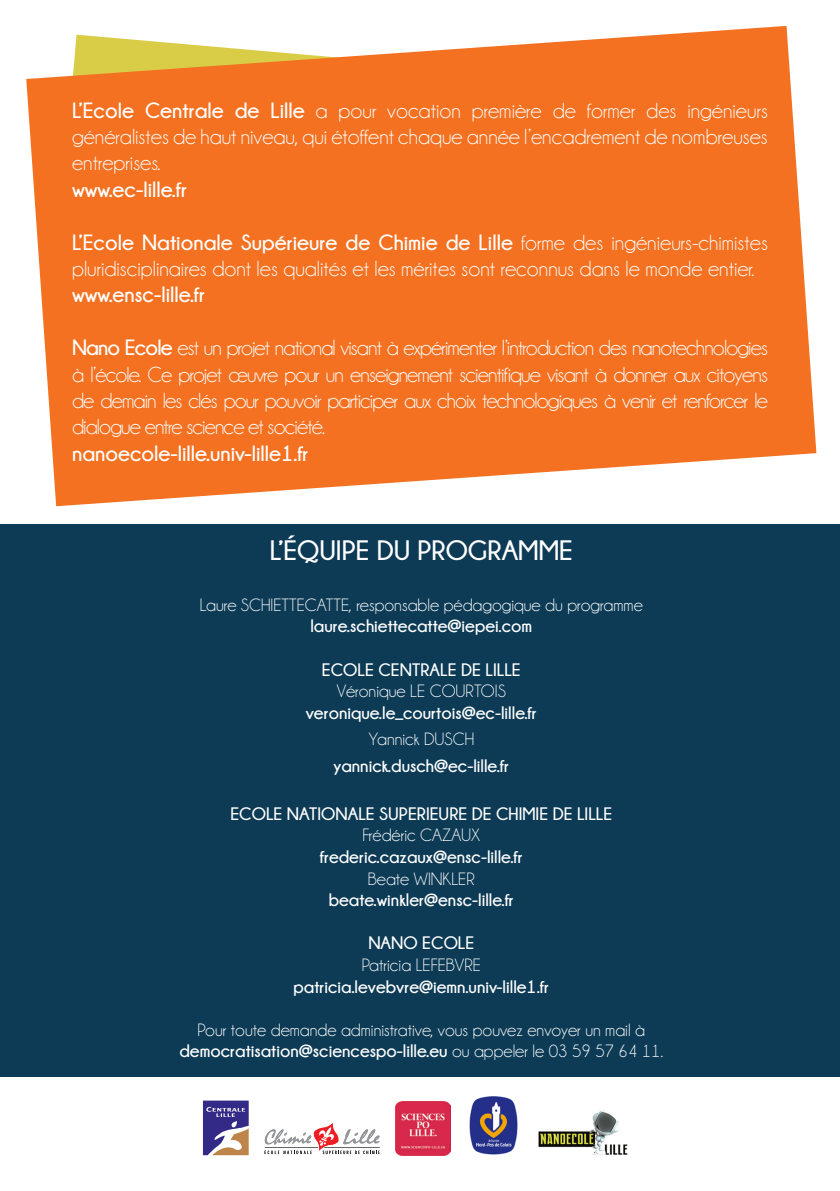
<style>
.page{position:relative;width:840px;height:1191px;background:#fff}
.page>*{position:absolute;margin:0;border:0;box-sizing:border-box;transform-origin:0 0}
.t1{font:700 28px "Champagne&Limousines";color:#fff}
.t2{font:22px/26.4px "Champagne&Limousines";color:#fff;text-align:justify}
.t3{font:700 22px "Champagne&Limousines";color:#fff}
.t4{font:700 18px "Champagne&Limousines";color:#fff}
.t5{font:18px "Champagne&Limousines";color:#fff}
.s1{font-weight:700}
.s2{font-weight:400}
</style>
<div class="page">
<div style="left:0;top:524px;width:839px;height:552px;background:#0d3b55"></div>
<svg style="left:26px;top:26px;width:790px;height:480px;fill:#f37121"></svg>
<svg style="left:264px;top:1123px;width:115px;height:31px"></svg>
<svg style="left:203px;top:1100px;width:45px;height:55px"></svg>
<img style="left:396px;top:1101px;width:54px;height:54px">
<img style="left:469px;top:1096px;width:49px;height:59px">
<img style="left:538px;top:1110px;width:90px;height:45px">
<p class="t2" style="left:72px;top:97px;width:697px"><span class="s1">L’Ecole Centrale de Lille</span> a pour vocation première de former des ingénieurs généralistes de haut niveau, qui étoffent chaque année l’encadrement de nombreuses entreprises.</p>
<p class="t3" style="left:72px;top:177px;width:116px">www.ec-lille.fr</p>
<p class="t2" style="left:72px;top:229px;width:697px"><span class="s1">L’Ecole Nationale Supérieure de Chimie de Lille</span> forme des ingénieurs-chimistes pluridisciplinaires dont les qualités et les mérites sont reconnus dans le monde entier.</p>
<p class="t3" style="left:72px;top:283px;width:135px">www.ensc-lille.fr</p>
<p class="t2" style="left:72px;top:335px;width:697px"><span class="s1">Nano Ecole</span> est un projet national visant à expérimenter l’introduction des nanotechnologies à l’école. Ce projet œuvre pour un enseignement scientifique visant à donner aux citoyens de demain les clés pour pouvoir participer aux choix technologiques à venir et renforcer le dialogue entre science et société.</p>
<p class="t3" style="left:72px;top:441px;width:238px">nanoecole-lille.univ-lille1.fr</p>
<p class="t1" style="left:269px;top:535px;width:304px">L’ÉQUIPE DU PROGRAMME</p>
<p class="t5" style="left:200px;top:595px;width:444px">Laure SCHIETTECATTE, responsable pédagogique du programme</p>
<p class="t4" style="left:310px;top:616px;width:223px">laure.schiettecatte@iepei.com</p>
<p class="t4" style="left:322px;top:659px;width:200px">ECOLE CENTRALE DE LILLE</p>
<p class="t5" style="left:336px;top:682px;width:171px">Véronique LE COURTOIS</p>
<p class="t4" style="left:305px;top:702px;width:232px">veronique.le_courtois@ec-lille.fr</p>
<p class="t5" style="left:368px;top:730px;width:107px">Yannick DUSCH</p>
<p class="t4" style="left:333px;top:755px;width:177px">yannick.dusch@ec-lille.fr</p>
<p class="t4" style="left:230px;top:803px;width:383px">ECOLE NATIONALE SUPERIEURE DE CHIMIE DE LILLE</p>
<p class="t5" style="left:362px;top:826px;width:119px">Frédéric CAZAUX</p>
<p class="t4" style="left:319px;top:846px;width:204px">frederic.cazaux@ensc-lille.fr</p>
<p class="t5" style="left:367px;top:869px;width:109px">Beate WINKLER</p>
<p class="t4" style="left:328px;top:890px;width:187px">beate.winkler@ensc-lille.fr</p>
<p class="t4" style="left:368px;top:933px;width:107px">NANO ECOLE</p>
<p class="t5" style="left:361px;top:955px;width:121px">Patricia LEFEBVRE</p>
<p class="t4" style="left:293px;top:976px;width:257px">patricia.levebvre@iemn.univ-lille1.fr</p>
<p class="t5" style="left:197px;top:1020px;width:448px">Pour toute demande administrative, vous pouvez envoyer un mail à</p>
<p class="t4" style="left:179px;top:1041px;width:485px">democratisation@sciencespo-lille.eu <span class="s2">ou appeler le 03 59 57 64 11.</span></p>
</div>
